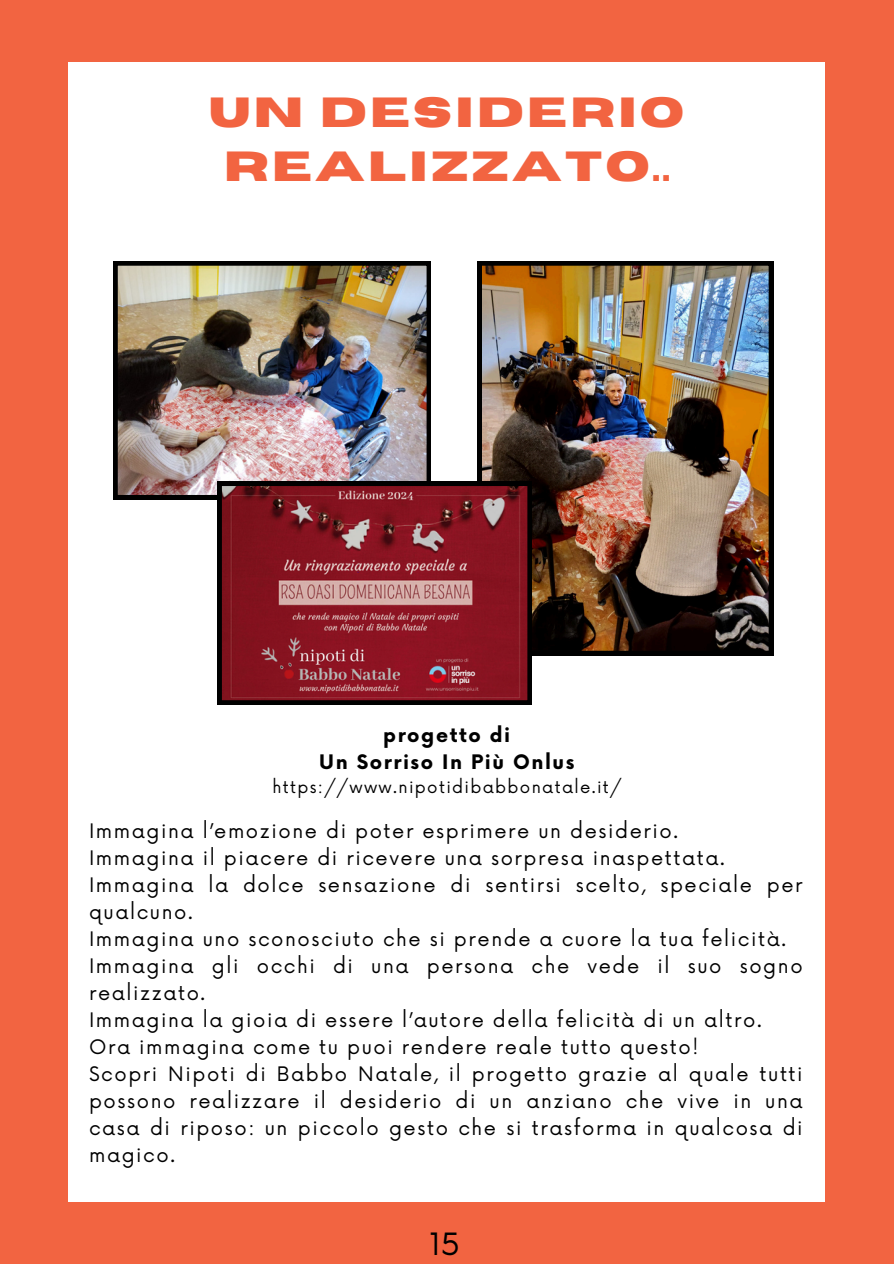
<style>
.page{position:relative;width:894px;height:1264px;background:#fff}
.page>*{position:absolute;margin:0;border:0;box-sizing:border-box;transform-origin:0 0}
.t1{font:700 42px/54px "Horizon";letter-spacing:.07em;color:#f26441;text-align:center}
.t2{font:30px "Now";color:#000}
.t3{font:19.5px/27px "Now";letter-spacing:.08em;color:#000}
.t4{font:700 19.5px "Now";letter-spacing:.08em;color:#000}
.t5{font:16.5px "Now";letter-spacing:.08em;color:#000}
</style>
<div class="page">
<div style="left:0;top:0;width:893px;height:1263px;background:#f26441"></div>
<div style="left:69px;top:62px;width:755px;height:1139px;background:#fff"></div>
<img style="left:113px;top:261px;width:317px;height:238px">
<img style="left:477px;top:261px;width:295px;height:394px">
<svg style="left:217px;top:481px;width:314px;height:223px;background:#85252f"></svg>
<h1 class="t1" style="left:209px;top:86px;width:476px">UN DESIDERIO<br>REALIZZATO..</h1>
<p class="t4" style="left:383px;top:724px;width:129px">progetto di</p>
<p class="t4" style="left:319px;top:751px;width:257px">Un Sorriso In Più Onlus</p>
<p class="t5" style="left:272px;top:777px;width:350px">https://www.nipotidibabbonatale.it/</p>
<p class="t3" style="left:89px;top:818px;width:715px">Immagina l’emozione di poter esprimere un desiderio.<br>Immagina il piacere di ricevere una sorpresa inaspettata.<br>Immagina la dolce sensazione di sentirsi scelto, speciale per qualcuno.<br>Immagina uno sconosciuto che si prende a cuore la tua felicità.<br>Immagina gli occhi di una persona che vede il suo sogno realizzato.<br>Immagina la gioia di essere l’autore della felicità di un altro.<br>Ora immagina come tu puoi rendere reale tutto questo!<br>Scopri Nipoti di Babbo Natale, il progetto grazie al quale tutti possono realizzare il desiderio di un anziano che vive in una casa di riposo: un piccolo gesto che si trasforma in qualcosa di magico.</p>
<h2 class="t2" style="left:429px;top:1227px;width:32px">15</h2>
</div>
